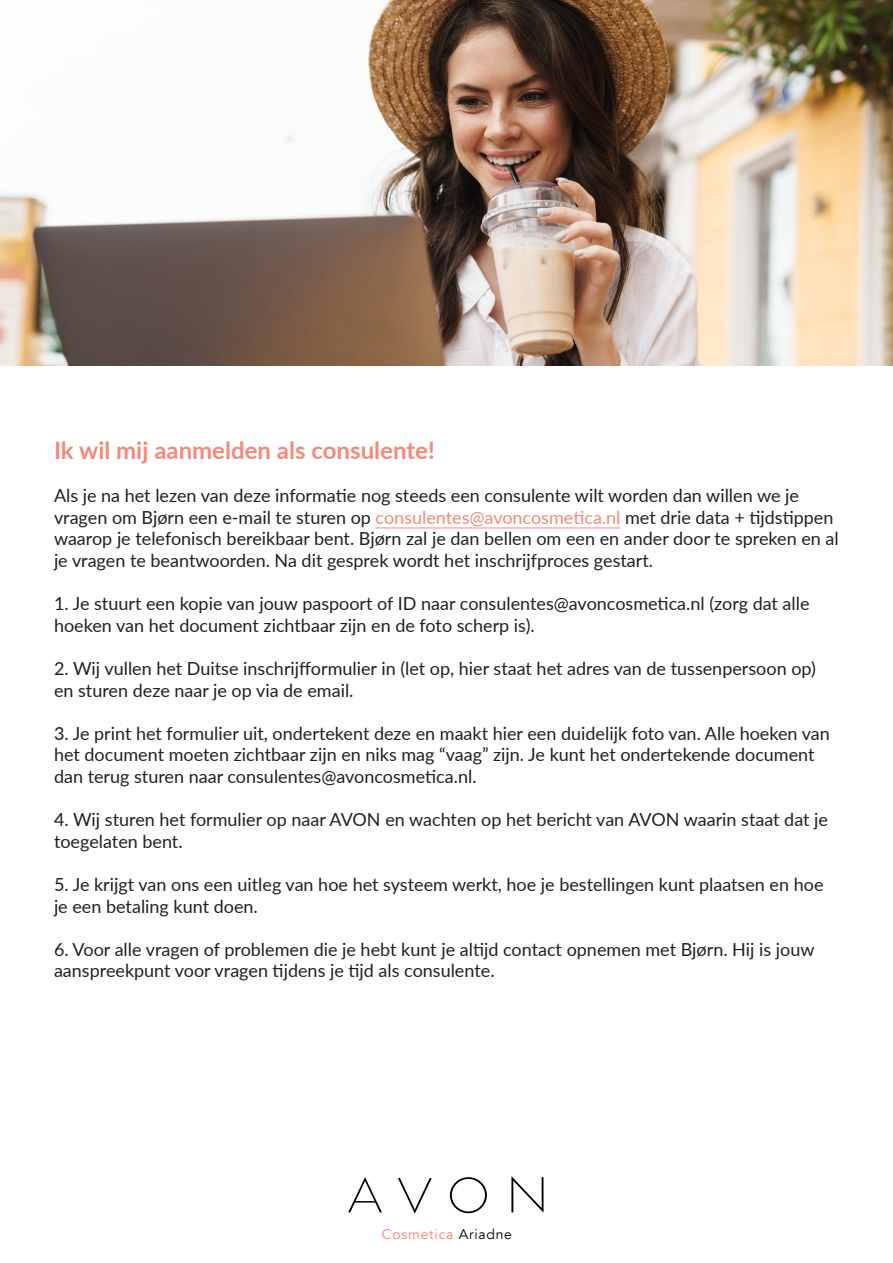
<style>
.page{position:relative;width:893px;height:1263px;background:#fff}
.page>*{position:absolute;margin:0;border:0;box-sizing:border-box;transform-origin:0 0}
.t1{font:700 24px "Lato";color:#f48a79}
.t2{font:18px/21.6px "Lato";color:#231f20}
.t3{font:13.95px "Avenir";letter-spacing:.05em;color:#fd7f70}
.s1{color:#f48a79}
.s2{color:#000}
</style>
<div class="page">
<img style="left:0;top:0;width:893px;height:366px">
<svg style="left:450px;top:1177px;width:37px;height:36px"></svg>
<svg style="left:398px;top:1178px;width:34px;height:35px"></svg>
<svg style="left:511px;top:1176px;width:32px;height:36px"></svg>
<svg style="left:348px;top:1177px;width:34px;height:35px"></svg>
<hr style="left:376px;top:527px;width:244px;height:1px;background:#f48a79">
<p class="t1" style="left:54px;top:433px;width:382px">Ik wil mij aanmelden als consulente!</p>
<p class="t2" style="left:54px;top:484px;width:746px">Als je na het lezen van deze informatie nog steeds een consulente wilt worden dan willen we je</p>
<p class="t2" style="left:54px;top:506px;width:786px">vragen om Bjørn een e-mail te sturen op <span class="s1">consulentes@avoncosmetica.nl</span> met drie data + tijdstippen waarop je telefonisch bereikbaar bent. Bjørn zal je dan bellen om een en ander door te spreken en al je vragen te beantwoorden. Na dit gesprek wordt het inschrijfproces gestart.</p>
<p class="t2" style="left:54px;top:592px;width:757px">1. Je stuurt een kopie van jouw paspoort of ID naar consulentes@avoncosmetica.nl (zorg dat alle hoeken van het document zichtbaar zijn en de foto scherp is).</p>
<p class="t2" style="left:54px;top:657px;width:763px">2. Wij vullen het Duitse inschrijfformulier in (let op, hier staat het adres van de tussenpersoon op) en sturen deze naar je op via de email.</p>
<p class="t2" style="left:54px;top:722px;width:777px">3. Je print het formulier uit, ondertekent deze en maakt hier een duidelijk foto van. Alle hoeken van het document moeten zichtbaar zijn en niks mag “vaag” zijn. Je kunt het ondertekende document dan terug sturen naar consulentes@avoncosmetica.nl.</p>
<p class="t2" style="left:54px;top:808px;width:776px">4. Wij sturen het formulier op naar AVON en wachten op het bericht van AVON waarin staat dat je toegelaten bent.</p>
<p class="t2" style="left:54px;top:873px;width:771px">5. Je krijgt van ons een uitleg van hoe het systeem werkt, hoe je bestellingen kunt plaatsen en hoe je een betaling kunt doen.</p>
<p class="t2" style="left:54px;top:938px;width:762px">6. Voor alle vragen of problemen die je hebt kunt je altijd contact opnemen met Bjørn. Hij is jouw aanspreekpunt voor vragen tijdens je tijd als consulente.</p>
<p class="t3" style="left:382px;top:1226px;width:131px">Cosmetica <span class="s2">Ariadne</span></p>
</div>
